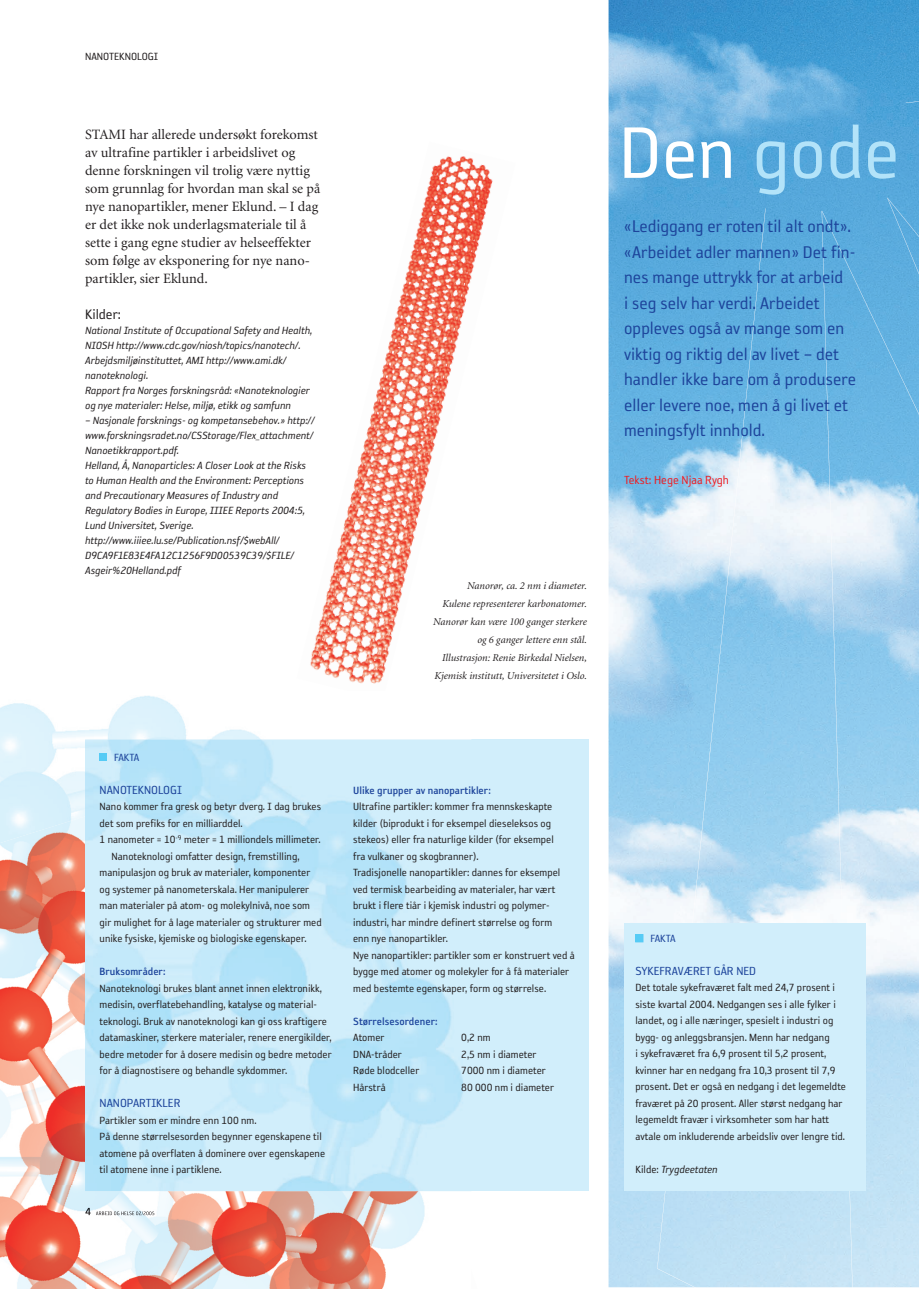
<style>
.page{position:relative;width:919px;height:1289px;background:#fff}
.page>*{position:absolute;margin:0;border:0;box-sizing:border-box;transform-origin:0 0}
.t1{font:84px "Reykjavik One A Gauge";color:#b3e3f9}
.t2{font:19.5px/25.5px "Reykjavik One A Gauge";color:#1d449b}
.t3{font:15.75px "Reykjavik One A Gauge";color:#231f20}
.t4{font:14.25px/18px "Minion";color:#231f20}
.t5{font:13.5px "Reykjavik One A Gauge";color:#1d449b}
.t6{font:13.5px "Reykjavik One A Gauge";color:#ee1d23}
.t7{font:12px/16.5px "Reykjavik One A Gauge";color:#231f20}
.t8{font:italic 12px/15px "Reykjavik One A Gauge";color:#231f20}
.t9{font:12px "Reykjavik One B Gauge";color:#1d449b}
.t10{font:12px "Reykjavik One A Gauge";letter-spacing:-.025em;color:#1d449b}
.t11{font:italic 10.5px/18px "Minion";color:#231f20;text-align:right}
.s1{color:#fff}
.s2{font-style:normal}
</style>
<div class="page">
<img style="left:310px;top:156px;width:183px;height:528px">
<img style="left:608px;top:0;width:310px;height:1287px">
<svg style="left:694px;top:1287px;width:158px;height:1px"></svg>
<img style="left:866px;top:101px;width:52px;height:324px">
<div style="left:761px;top:155px;width:53px;height:109px;background:#56a8dc"></div>
<img style="left:813px;top:209px;width:53px;height:1078px">
<img style="left:709px;top:209px;width:53px;height:593px">
<img style="left:657px;top:747px;width:53px;height:540px">
<div style="left:85px;top:739px;width:503px;height:452px;background:#d1eefb"></div>
<img style="left:0;top:695px;width:260px;height:121px">
<img style="left:0;top:1184px;width:425px;height:104px">
<img style="left:0;top:816px;width:85px;height:368px">
<svg style="left:85px;top:1207px;width:8px;height:9px"></svg>
<img style="left:96px;top:1211px;width:47px;height:4px">
<svg style="left:143px;top:1211px;width:12px;height:4px"></svg>
<img style="left:85px;top:739px;width:386px;height:452px">
<div style="left:624px;top:923px;width:241px;height:267px;background:#d1eefb"></div>
<div style="left:635px;top:934px;width:8px;height:7px;background:#56cbf5"></div>
<div style="left:635px;top:934px;width:8px;height:8px;border:1px solid #56cbf5"></div>
<div style="left:99px;top:753px;width:8px;height:7px;background:#56cbf5"></div>
<p class="t7" style="left:85px;top:48px;width:75px">NANOTEKNOLOGI</p>
<p class="t4" style="left:85px;top:126px;width:237px">STAMI har allerede undersøkt forekomst av ultrafine partikler i arbeidslivet og denne forskningen vil trolig være nyttig som grunnlag for hvordan man skal se på nye nanopartikler, mener Eklund. – I dag er det ikke nok underlagsmateriale til å sette i gang egne studier av helseeffekter som følge av eksponering for nye nano&shy;partikler, sier Eklund.</p>
<h3 class="t3" style="left:85px;top:306px;width:37px">Kilder:</h3>
<p class="t8" style="left:85px;top:323px;width:229px">National Institute of Occupational Safety and Health, NIOSH http://www.cdc.gov/niosh/topics/nanotech/.<br>Arbejdsmiljøinstituttet, AMI http://www.ami.dk/ nanoteknologi.<br>Rapport fra Norges forskningsråd: «Nanoteknologier og nye materialer: Helse, miljø, etikk og samfunn</p>
<p class="t8" style="left:85px;top:413px;width:231px">– Nasjonale forsknings- og kompetansebehov.» http:// www.forskningsradet.no/CSStorage/Flex_attachment/ Nanoetikkrapport.pdf.<br>Helland, Å, Nanoparticles: A Closer Look at the Risks to Human Health and the Environment: Perceptions and Precautionary Measures of Industry and Regulatory Bodies in Europe, IIIEE Reports 2004:5, Lund Universitet, Sverige. http://www.iiiee.lu.se/Publication.nsf/$webAll/ D9CA9F1E83E4FA12C1256F9D00539C39/$FILE/ Asgeir%20Helland.pdf</p>
<p class="t11" style="left:433px;top:577px;width:155px">Nanorør, ca. 2 nm i diameter.<br>Kulene representerer karbonatomer.<br>Nanorør kan være 100 ganger sterkere og 6 ganger lettere enn stål.<br>Illustrasjon: Renie Birkedal Nielsen, Kjemisk institutt, Universitetet i Oslo.</p>
<p class="t10" style="left:114px;top:750px;width:27px">FAKTA</p>
<p class="t5" style="left:99px;top:782px;width:84px">NANOTEKNOLOGI</p>
<p class="t7" style="left:99px;top:798px;width:223px">Nano kommer fra gresk og betyr dverg. I dag brukes</p>
<p class="t7" style="left:99px;top:814px;width:145px">det som prefiks for en milliarddel.</p>
<p class="t7" style="left:99px;top:831px;width:223px">1 nanometer = 10<sup>-9</sup> meter = 1 milliondels millimeter.</p>
<p class="t7" style="left:111px;top:847px;width:189px">Nanoteknologi omfatter design, fremstilling,</p>
<p class="t7" style="left:99px;top:864px;width:212px">manipulasjon og bruk av materialer, komponenter</p>
<p class="t7" style="left:99px;top:880px;width:211px">og systemer på nanometerskala. Her manipulerer</p>
<p class="t7" style="left:99px;top:897px;width:212px">man materialer på atom- og molekylnivå, noe som</p>
<p class="t7" style="left:99px;top:913px;width:224px">gir mulighet for å lage materialer og strukturer med</p>
<p class="t7" style="left:99px;top:930px;width:208px">unike fysiske, kjemiske og biologiske egenskaper.</p>
<p class="t9" style="left:99px;top:965px;width:67px">Bruksområder:</p>
<p class="t7" style="left:99px;top:979px;width:234px">Nanoteknologi brukes blant annet innen elektronikk, medisin, overflatebehandling, katalyse og material&shy;teknologi. Bruk av nanoteknologi kan gi oss kraftigere datamaskiner, sterkere materialer, renere energikilder, bedre metoder for å dosere medisin og bedre metoder for å diagnostisere og behandle sykdommer.</p>
<p class="t5" style="left:99px;top:1095px;width:82px">NANOPARTIKLER</p>
<p class="t7" style="left:99px;top:1111px;width:227px">Partikler som er mindre enn 100 nm.<br>På denne størrelsesorden begynner egenskapene til atomene på overflaten å dominere over egenskapene til atomene inne i partiklene.</p>
<p class="t9" style="left:353px;top:783px;width:139px">Ulike grupper av nanopartikler:</p>
<p class="t7" style="left:353px;top:798px;width:223px">Ultrafine partikler: kommer fra mennskeskapte kilder (biprodukt i for eksempel dieseleksos og stekeos) eller fra naturlige kilder (for eksempel<br>fra vulkaner og skogbranner).<br>Tradisjonelle nanopartikler: dannes for eksempel ved termisk bearbeiding av materialer, har vært brukt i flere tiår i kjemisk industri og polymer&shy;industri, har mindre definert størrelse og form<br>enn nye nanopartikler.<br>Nye nanopartikler: partikler som er konstruert ved å bygge med atomer og molekyler for å få materialer med bestemte egenskaper, form og størrelse.</p>
<p class="t9" style="left:353px;top:1014px;width:86px">Størrelsesordener:</p>
<p class="t7" style="left:353px;top:1029px;width:33px">Atomer</p>
<p class="t7" style="left:461px;top:1029px;width:31px">0,2 nm</p>
<p class="t7" style="left:353px;top:1045px;width:50px">DNA-tråder</p>
<p class="t7" style="left:461px;top:1045px;width:77px">2,5 nm i diameter</p>
<p class="t7" style="left:353px;top:1062px;width:68px">Røde blodceller</p>
<p class="t7" style="left:461px;top:1062px;width:86px">7000 nm i diameter</p>
<p class="t7" style="left:353px;top:1078px;width:34px">Hårstrå</p>
<p class="t7" style="left:461px;top:1078px;width:94px">80 000 nm i diameter</p>
<h1 class="t1" style="left:619px;top:108px;width:282px"><span class="s1">Den</span> gode</h1>
<p class="t2" style="left:624px;top:213px;width:233px">«Lediggang er roten til alt ondt». «Arbeidet adler mannen» Det fin&shy;nes mange uttrykk for at arbeid<br>i seg selv har verdi. Arbeidet oppleves også av mange som en viktig og riktig del av livet – det handler ikke bare om å produsere eller levere noe, men å gi livet et meningsfylt innhold.</p>
<p class="t6" style="left:624px;top:473px;width:106px">Tekst: Hege Njaa Rygh</p>
<p class="t10" style="left:650px;top:931px;width:27px">FAKTA</p>
<p class="t5" style="left:635px;top:963px;width:122px">SYKEFRAVÆRET GÅR NED</p>
<p class="t7" style="left:635px;top:979px;width:212px">Det totale sykefraværet falt med 24,7 prosent i siste kvartal 2004. Nedgangen ses i alle fylker i landet, og i alle næringer, spesielt i industri og bygg- og anleggsbransjen. Menn har nedgang<br>i sykefraværet fra 6,9 prosent til 5,2 prosent, kvinner har en nedgang fra 10,3 prosent til 7,9 prosent. Det er også en nedgang i det legemeldte fraværet på 20 prosent. Aller størst nedgang har legemeldt fravær i virksomheter som har hatt avtale om inkluderende arbeidsliv over lengre tid.</p>
<p class="t8" style="left:635px;top:1161px;width:84px"><span class="s2">Kilde:</span> Trygdeetaten</p>
</div>
